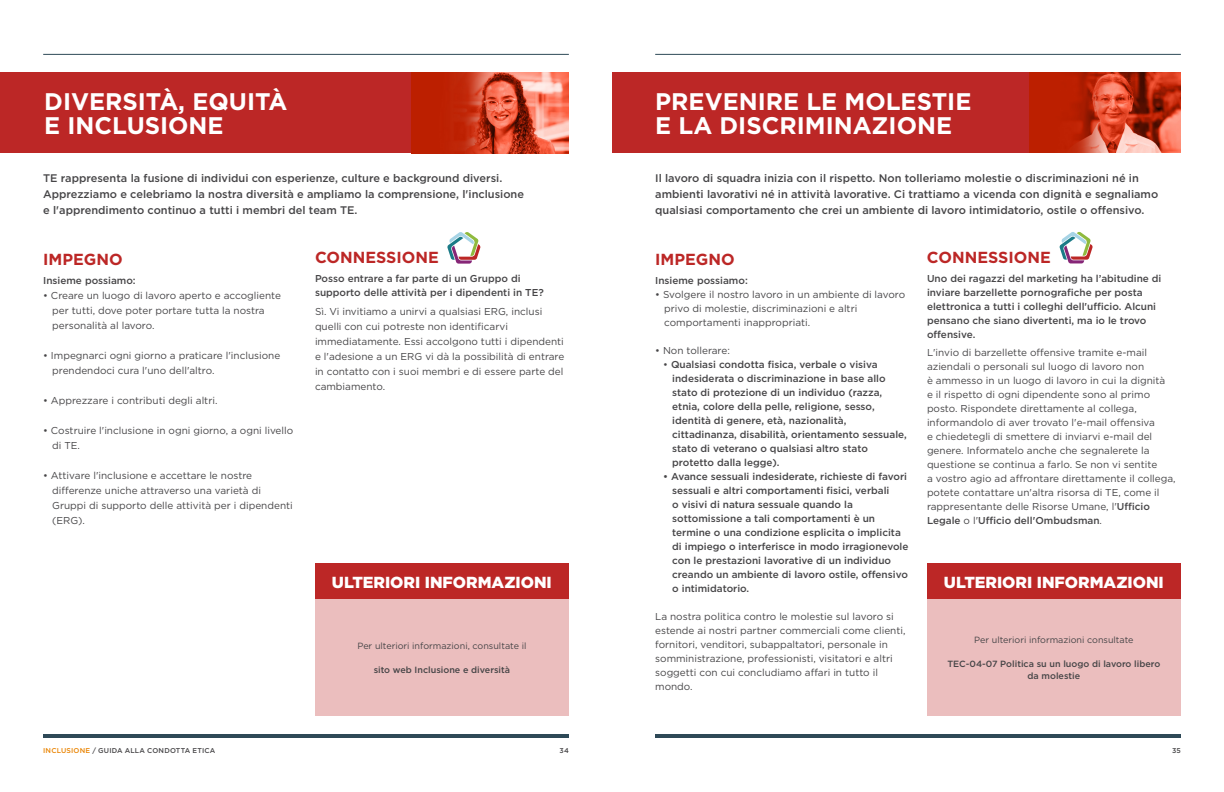
<style>
.page{position:relative;width:1224px;height:792px;background:#fff}
.page>*{position:absolute;margin:0;border:0;box-sizing:border-box;transform-origin:0 0}
.t1{font:700 24px/24px "Gotham";color:#fff}
.t2{font:900 16px "Gotham";color:#fff}
.t3{font:700 16px "Gotham";color:#bc2726}
.t4{font:500 11px/16px "Gotham";color:#464547}
.t5{font:10px/14px "Gotham";color:#464547}
.t6{font:500 10px/14px "Gotham";color:#464547}
.t7{font:500 9px/12px "Gotham";color:#464547;text-align:center}
.t8{font:9px "Gotham";color:#464547}
.t9{font:500 7px "Gotham";letter-spacing:.025em;color:#464547}
.s1{font-weight:400}
.s2{font-weight:500}
.s3{color:#e98300}
</style>
<div class="page">
<hr style="left:655px;top:734px;width:526px;height:4px;background:#2e4957">
<hr style="left:655px;top:54px;width:526px;height:1px;background:#2e4957">
<hr style="left:43px;top:734px;width:526px;height:4px;background:#2e4957">
<hr style="left:43px;top:54px;width:526px;height:1px;background:#2e4957">
<div style="left:612px;top:72px;width:569px;height:81px;background:#bc2726"></div>
<img style="left:1029px;top:72px;width:152px;height:81px">
<div style="left:0;top:72px;width:569px;height:81px;background:#bc2726"></div>
<img style="left:411px;top:72px;width:158px;height:81px">
<div style="left:927px;top:599px;width:254px;height:117px;background:#ebbebe"></div>
<div style="left:927px;top:564px;width:254px;height:35px;background:#bc2726"></div>
<div style="left:315px;top:599px;width:254px;height:117px;background:#ebbebe"></div>
<div style="left:315px;top:564px;width:254px;height:35px;background:#bc2726"></div>
<svg style="left:447px;top:232px;width:34px;height:32px"></svg>
<svg style="left:1059px;top:232px;width:34px;height:31px"></svg>
<h1 class="t1" style="left:44px;top:90px;width:245px">DIVERSITÀ, EQUITÀ<br>E INCLUSIONE</h1>
<p class="t4" style="left:43px;top:170px;width:482px">TE rappresenta la fusione di individui con esperienze, culture e background diversi.<br>Apprezziamo e celebriamo la nostra diversità e ampliamo la comprensione, l'inclusione e l'apprendimento continuo a tutti i membri del team TE.</p>
<h2 class="t3" style="left:315px;top:247px;width:125px">CONNESSIONE</h2>
<p class="t6" style="left:315px;top:271px;width:230px">Posso entrare a far parte di un Gruppo di supporto delle attività per i dipendenti in TE?</p>
<p class="t5" style="left:315px;top:304px;width:251px;line-height:15px">Sì. Vi invitiamo a unirvi a qualsiasi ERG, inclusi quelli con cui potreste non identificarvi immediatamente. Essi accolgono tutti i dipendenti e l'adesione a un ERG vi dà la possibilità di entrare in contatto con i suoi membri e di essere parte del cambiamento.</p>
<h2 class="t3" style="left:43px;top:249px;width:81px">IMPEGNO</h2>
<p class="t6" style="left:43px;top:274px;width:94px">Insieme possiamo:</p>
<p class="t5" style="left:52px;top:288px;width:230px;line-height:15px;text-indent:-9px">• Creare un luogo di lavoro aperto e accogliente per tutti, dove poter portare tutta la nostra personalità al lavoro.</p>
<p class="t5" style="left:52px;top:348px;width:230px;line-height:15px;text-indent:-9px">• Impegnarci ogni giorno a praticare l'inclusione prendendoci cura l'uno dell'altro.</p>
<p class="t5" style="left:43px;top:394px;width:176px">• Apprezzare i contributi degli altri.</p>
<p class="t5" style="left:52px;top:423px;width:243px;line-height:15px;text-indent:-9px">• Costruire l'inclusione in ogni giorno, a ogni livello di TE.</p>
<p class="t5" style="left:52px;top:468px;width:242px;line-height:15px;text-indent:-9px">• Attivare l'inclusione e accettare le nostre differenze uniche attraverso una varietà di Gruppi di supporto delle attività per i dipendenti (ERG).</p>
<h2 class="t2" style="left:332px;top:571px;width:221px">ULTERIORI INFORMAZIONI</h2>
<p class="t8" style="left:357px;top:640px;width:171px">Per ulteriori informazioni, consultate il</p>
<p class="t7" style="left:374px;top:663px;width:138px">sito web Inclusione e diversità</p>
<h1 class="t1" style="left:655px;top:89px;width:318px">PREVENIRE LE MOLESTIE<br>E LA DISCRIMINAZIONE</h1>
<p class="t4" style="left:655px;top:170px;width:505px">Il lavoro di squadra inizia con il rispetto. Non tolleriamo molestie o discriminazioni né in ambienti lavorativi né in attività lavorative. Ci trattiamo a vicenda con dignità e segnaliamo qualsiasi comportamento che crei un ambiente di lavoro intimidatorio, ostile o offensivo.</p>
<h2 class="t3" style="left:655px;top:249px;width:81px">IMPEGNO</h2>
<p class="t6" style="left:655px;top:274px;width:94px">Insieme possiamo:</p>
<p class="t5" style="left:664px;top:288px;width:242px;text-indent:-9px">• Svolgere il nostro lavoro in un ambiente di lavoro privo di molestie, discriminazioni e altri comportamenti inappropriati.</p>
<p class="t5" style="left:655px;top:344px;width:76px">• Non tollerare:</p>
<p class="t6" style="left:672px;top:358px;width:236px;text-indent:-9px"><span class="s1">•</span> Qualsiasi condotta fisica, verbale o visiva indesiderata o discriminazione in base allo stato di protezione di un individuo (razza, etnia, colore della pelle, religione, sesso, identità di genere, età, nazionalità, cittadinanza, disabilità, orientamento sessuale, stato di veterano o qualsiasi altro stato protetto dalla legge).</p>
<p class="t6" style="left:672px;top:470px;width:238px;text-indent:-9px">• Avance sessuali indesiderate, richieste di favori sessuali e altri comportamenti fisici, verbali<br>o visivi di natura sessuale quando la sottomissione a tali comportamenti è un termine o una condizione esplicita o implicita di impiego o interferisce in modo irragionevole con le prestazioni lavorative di un individuo creando un ambiente di lavoro ostile, offensivo o intimidatorio.</p>
<p class="t5" style="left:655px;top:610px;width:252px">La nostra politica contro le molestie sul lavoro si estende ai nostri partner commerciali come clienti, fornitori, venditori, subappaltatori, personale in somministrazione, professionisti, visitatori e altri soggetti con cui concludiamo affari in tutto il mondo.</p>
<h2 class="t3" style="left:927px;top:247px;width:125px">CONNESSIONE</h2>
<p class="t6" style="left:927px;top:271px;width:236px">Uno dei ragazzi del marketing ha l’abitudine di inviare barzellette pornografiche per posta elettronica a tutti i colleghi dell'ufficio. Alcuni pensano che siano divertenti, ma io le trovo offensive.</p>
<p class="t5" style="left:927px;top:346px;width:250px">L'invio di barzellette offensive tramite e-mail aziendali o personali sul luogo di lavoro non<br>è ammesso in un luogo di lavoro in cui la dignità<br>e il rispetto di ogni dipendente sono al primo posto. Rispondete direttamente al collega, informandolo di aver trovato l'e-mail offensiva<br>e chiedetegli di smettere di inviarvi e-mail del genere. Informatelo anche che segnalerete la questione se continua a farlo. Se non vi sentite<br>a vostro agio ad affrontare direttamente il collega, potete contattare un'altra risorsa di TE, come il rappresentante delle Risorse Umane, l'<span class="s2">Ufficio Legale</span> o l'<span class="s2">Ufficio dell'Ombudsman</span>.</p>
<h2 class="t2" style="left:944px;top:571px;width:221px">ULTERIORI INFORMAZIONI</h2>
<p class="t8" style="left:974px;top:634px;width:161px">Per ulteriori informazioni consultate</p>
<p class="t7" style="left:947px;top:657px;width:214px">TEC-04-07 Politica su un luogo di lavoro libero da molestie</p>
<p class="t9" style="left:43px;top:746px;width:174px"><span class="s3">INCLUSIONE</span> / GUIDA ALLA CONDOTTA ETICA</p>
<p class="t9" style="left:560px;top:746px;width:11px">34</p>
<p class="t9" style="left:1172px;top:746px;width:10px">35</p>
</div>
